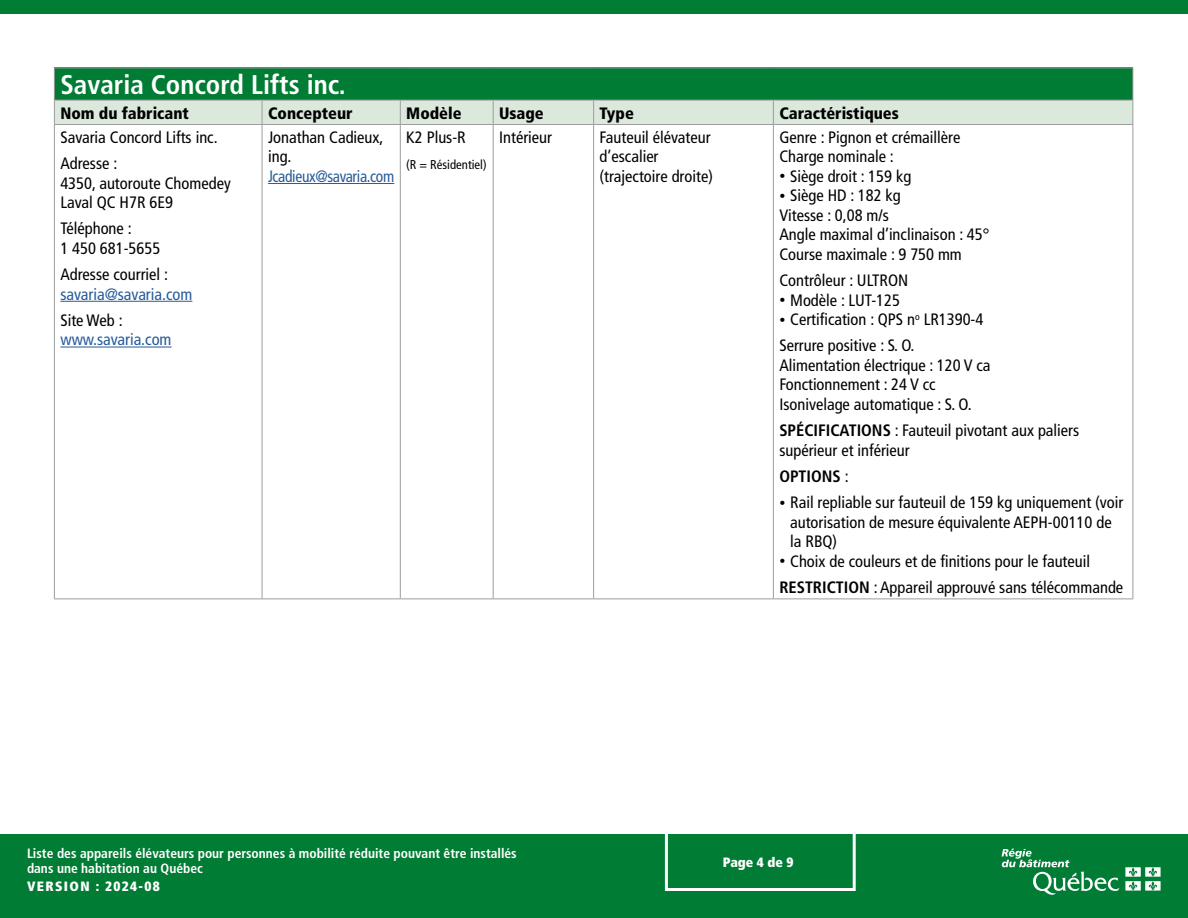
<style>
.page{position:relative;width:1188px;height:918px;background:#fff}
.page>*{position:absolute;margin:0;border:0;box-sizing:border-box;transform-origin:0 0}
.t1{font:700 condensed 27px "Frutiger LT Std";color:#fff}
.t2{font:condensed 16.5px/19.5px "Frutiger LT Std";color:#000}
.t3{font:900 condensed 16.5px "Frutiger LT Std";color:#000}
.t4{font:condensed 16.5px "Frutiger LT Std";color:#275b9b}
.t5{font:condensed 16.5px "Frutiger LT Std";letter-spacing:-.02em;color:#275b9b;scale:.94 1}
.t6{font:700 condensed 16.5px "Frutiger LT Std";color:#000}
.t7{font:700 condensed 13.5px/15px "Frutiger LT Std";color:#fff}
.t8{font:900 condensed 13.5px "Frutiger LT Std";letter-spacing:.1em;color:#fff}
.t9{font:condensed 12.75px "Frutiger LT Std";color:#000}
.s1{font-size:12px}
.s2{font-weight:700}
.s3{font-weight:400}
</style>
<div class="page">
<div style="left:0;top:834px;width:1188px;height:84px;background:#007c34"></div>
<div style="left:0;top:0;width:1188px;height:14px;background:#007c34"></div>
<svg style="left:1125px;top:867px;width:36px;height:24px"></svg>
<svg style="left:1002px;top:849px;width:117px;height:46px"></svg>
<div style="left:665px;top:807px;width:191px;height:84px;border:3px solid #fff"></div>
<div style="left:54px;top:68px;width:1079px;height:32px;background:#007c34"></div>
<hr style="left:54px;top:68px;width:208px;height:1px;background:#9d9d9c">
<hr style="left:54px;top:68px;width:1px;height:32px;background:#9d9d9c">
<hr style="left:262px;top:68px;width:138px;height:1px;background:#9d9d9c">
<hr style="left:400px;top:68px;width:93px;height:1px;background:#9d9d9c">
<hr style="left:493px;top:68px;width:101px;height:1px;background:#9d9d9c">
<hr style="left:594px;top:68px;width:179px;height:1px;background:#9d9d9c">
<hr style="left:773px;top:68px;width:360px;height:1px;background:#9d9d9c">
<hr style="left:1132px;top:68px;width:1px;height:32px;background:#9d9d9c">
<hr style="left:54px;top:125px;width:1px;height:473px;background:#9d9d9c">
<hr style="left:1132px;top:125px;width:1px;height:473px;background:#9d9d9c">
<div style="left:54px;top:100px;width:1079px;height:24px;background:#dbe9dd"></div>
<hr style="left:54px;top:124px;width:208px;height:1px;background:#9d9d9c">
<hr style="left:262px;top:124px;width:138px;height:1px;background:#9d9d9c">
<hr style="left:400px;top:124px;width:93px;height:1px;background:#9d9d9c">
<hr style="left:493px;top:124px;width:101px;height:1px;background:#9d9d9c">
<hr style="left:594px;top:124px;width:179px;height:1px;background:#9d9d9c">
<hr style="left:773px;top:124px;width:360px;height:1px;background:#9d9d9c">
<hr style="left:262px;top:125px;width:1px;height:473px;background:#9d9d9c">
<hr style="left:400px;top:125px;width:1px;height:473px;background:#9d9d9c">
<hr style="left:493px;top:125px;width:1px;height:473px;background:#9d9d9c">
<hr style="left:593px;top:125px;width:1px;height:473px;background:#9d9d9c">
<hr style="left:773px;top:125px;width:1px;height:473px;background:#9d9d9c">
<hr style="left:54px;top:598px;width:208px;height:1px;background:#9d9d9c">
<hr style="left:262px;top:598px;width:138px;height:1px;background:#9d9d9c">
<hr style="left:400px;top:598px;width:93px;height:1px;background:#9d9d9c">
<hr style="left:493px;top:598px;width:101px;height:1px;background:#9d9d9c">
<hr style="left:594px;top:598px;width:179px;height:1px;background:#9d9d9c">
<hr style="left:773px;top:598px;width:360px;height:1px;background:#9d9d9c">
<hr style="left:60px;top:301px;width:132px;height:1px;background:#275b9b">
<hr style="left:60px;top:347px;width:112px;height:1px;background:#275b9b">
<hr style="left:268px;top:183px;width:126px;height:1px;background:#275b9b">
<h1 class="t1" style="left:60px;top:69px;width:287px">Savaria Concord Lifts inc.</h1>
<p class="t3" style="left:60px;top:103px;width:130px">Nom du fabricant</p>
<p class="t3" style="left:268px;top:103px;width:86px">Concepteur</p>
<p class="t3" style="left:406px;top:103px;width:57px">Modèle</p>
<p class="t3" style="left:499px;top:103px;width:46px">Usage</p>
<p class="t3" style="left:600px;top:103px;width:36px">Type</p>
<p class="t3" style="left:779px;top:103px;width:121px">Caractéristiques</p>
<p class="t2" style="left:60px;top:124px;width:159px;line-height:26.2px">Savaria Concord Lifts inc.<br>Adresse :</p>
<p class="t2" style="left:60px;top:173px;width:172px">4350, autoroute Chomedey<br>Laval QC H7R 6E9</p>
<p class="t2" style="left:60px;top:219px;width:101px">Téléphone :<br>1 450 681-5655</p>
<p class="t2" style="left:60px;top:265px;width:109px">Adresse courriel :</p>
<p class="t4" style="left:60px;top:284px;width:134px">savaria@savaria.com</p>
<p class="t2" style="left:60px;top:311px;width:64px">Site Web :</p>
<p class="t4" style="left:60px;top:330px;width:113px">www.savaria.com</p>
<p class="t2" style="left:268px;top:128px;width:117px">Jonathan Cadieux, ing.</p>
<p class="t5" style="left:268px;top:167px;width:136px">Jcadieux@savaria.com</p>
<p class="t2" style="left:406px;top:128px;width:61px">K2 Plus-R</p>
<p class="t9" style="left:406px;top:157px;width:82px">(R = Résidentiel)</p>
<p class="t2" style="left:499px;top:128px;width:54px">Intérieur</p>
<p class="t2" style="left:600px;top:128px;width:115px">Fauteuil élévateur d’escalier (trajectoire droite)</p>
<p class="t2" style="left:779px;top:128px;width:183px">Genre : Pignon et crémaillère<br>Charge nominale :</p>
<p class="t2" style="left:779px;top:167px;width:133px"><span class="s1">•</span> Siège droit : 159 kg</p>
<p class="t2" style="left:779px;top:186px;width:211px"><span class="s1">•</span> Siège HD : 182 kg<br>Vitesse : 0,08 m/s<br>Angle maximal d’inclinaison : 45°<br>Course maximale : 9 750 mm</p>
<p class="t2" style="left:779px;top:271px;width:130px">Contrôleur : ULTRON</p>
<p class="t2" style="left:779px;top:290px;width:122px"><span class="s1">•</span> Modèle : LUT-125</p>
<p class="t2" style="left:779px;top:306px;width:206px;line-height:26.2px"><span class="s1">•</span> Certification : QPS n<sup>o</sup> LR1390-4<br>Serrure positive : S. O.</p>
<p class="t2" style="left:779px;top:356px;width:213px">Alimentation électrique : 120 V ca<br>Fonctionnement : 24 V cc<br>Isonivelage automatique : S. O.</p>
<p class="t2" style="left:779px;top:421px;width:301px"><span class="s2">SPÉCIFICATIONS</span> : Fauteuil pivotant aux paliers supérieur et inférieur</p>
<p class="t6" style="left:779px;top:466px;width:71px">OPTIONS <span class="s3">:</span></p>
<p class="t2" style="left:790px;top:493px;width:335px;text-indent:-11px"><span class="s1">•</span> Rail repliable sur fauteuil de 159 kg uniquement (voir autorisation de mesure équivalente AEPH-00110 de la RBQ)</p>
<p class="t2" style="left:779px;top:548px;width:345px;line-height:26.2px"><span class="s1">•</span> Choix de couleurs et de finitions pour le fauteuil<br><span class="s2">RESTRICTION</span> : Appareil approuvé sans télécommande</p>
<p class="t7" style="left:27px;top:845px;width:491px">Liste des appareils élévateurs pour personnes à mobilité réduite pouvant être installés dans une habitation au Québec</p>
<p class="t8" style="left:27px;top:878px;width:134px">VERSION : 2024-08</p>
<p class="t8" style="left:723px;top:855px;width:72px">Page 4 de 9</p>
</div>
